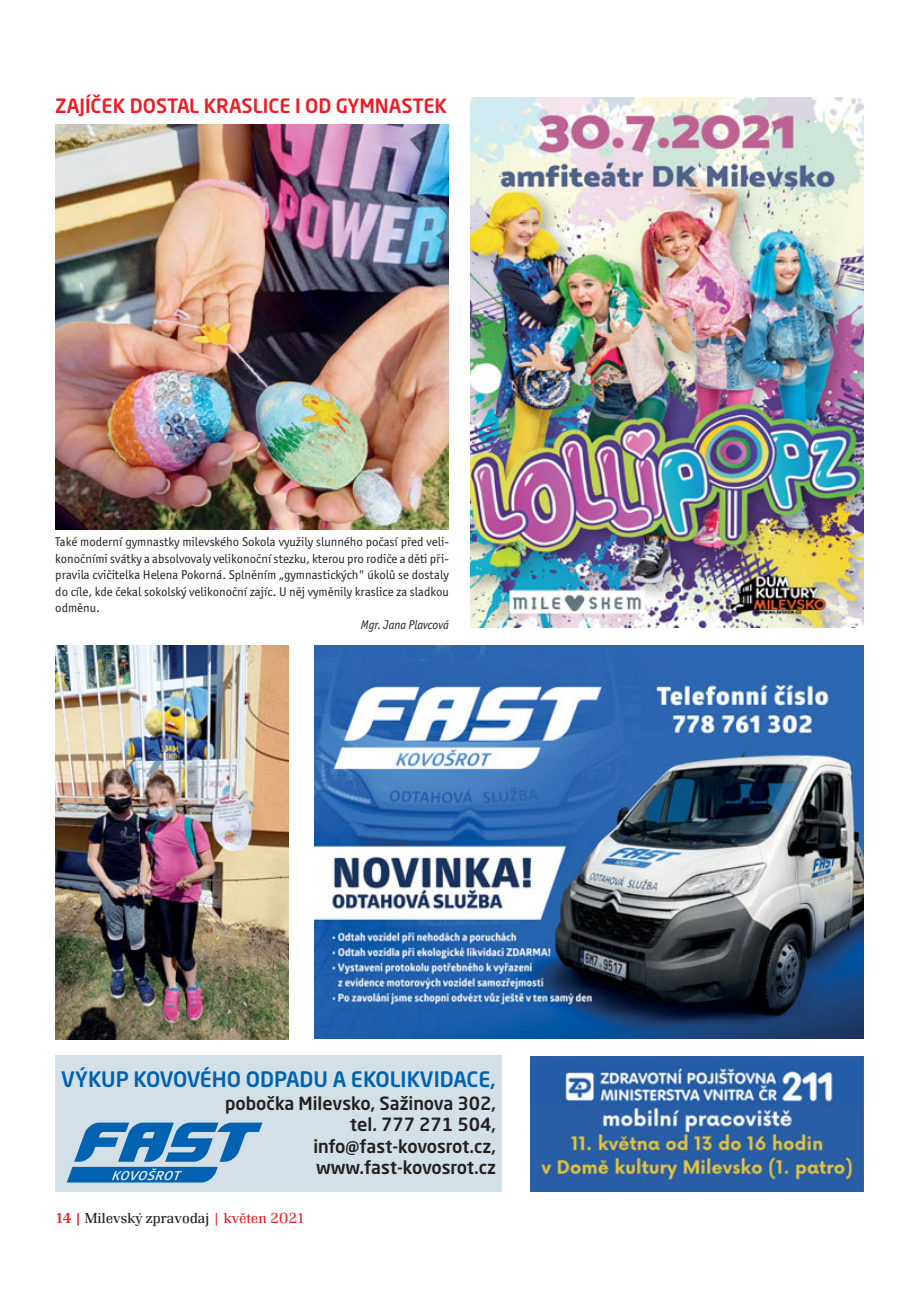
<style>
.page{position:relative;width:919px;height:1289px;background:#fff}
.page>*{position:absolute;margin:0;border:0;box-sizing:border-box;transform-origin:0 0}
.t1{font:500 21px "Neo Sans Pro";color:#0062b0}
.t2{font:500 19.5px "Neo Sans Pro";color:#ed1c24}
.t3{font:500 18px/21.6px "Neo Sans Pro";color:#231f20;text-align:right}
.t4{font:300 15px "Renault TOT";color:#231f20}
.t5{font:12.75px/16.5px "Officina Sans Itc TOT";color:#231f20;text-align:justify}
.t6{font:italic 12.75px "Officina Sans Itc TOT";color:#231f20;scale:.95 1}
.s1{font-weight:500;color:#ed1c24}
.s2{color:#ed1c24}
</style>
<div class="page">
<div style="left:55px;top:1054px;width:447px;height:137px;background:#d3e0e7"></div>
<svg style="left:67px;top:1122px;width:195px;height:60px"></svg>
<img style="left:315px;top:645px;width:548px;height:393px">
<img style="left:530px;top:1056px;width:333px;height:135px">
<img style="left:55px;top:125px;width:394px;height:404px">
<img style="left:55px;top:645px;width:233px;height:394px">
<img style="left:470px;top:98px;width:393px;height:529px">
<h2 class="t2" style="left:55px;top:95px;width:393px">ZAJÍČEK DOSTAL KRASLICE I OD GYMNASTEK</h2>
<p class="t5" style="left:55px;top:534px;width:395px">Také moderní gymnastky milevského Sokola využily slunného počasí před veli&shy;konočními svátky a absolvovaly velikonoční stezku, kterou pro rodiče a děti při&shy;pravila cvičitelka Helena Pokorná. Splněním „gymnastických" úkolů se dostaly do cíle, kde čekal sokolský velikonoční zajíc. U něj vyměnily kraslice za sladkou odměnu.</p>
<p class="t6" style="left:361px;top:619px;width:94px">Mgr. Jana Plavcová</p>
<h1 class="t1" style="left:61px;top:1067px;width:436px">VÝKUP KOVOVÉHO ODPADU A EKOLIKVIDACE,</h1>
<h3 class="t3" style="left:225px;top:1092px;width:272px">pobočka Milevsko, Sažinova 302, tel. 777 271 504, info@fast-kovosrot.cz, www.fast-kovosrot.cz</h3>
<p class="t4" style="left:55px;top:1212px;width:251px"><span class="s1">14 |</span> Milevský zpravodaj <span class="s2">| květen 2021</span></p>
</div>
